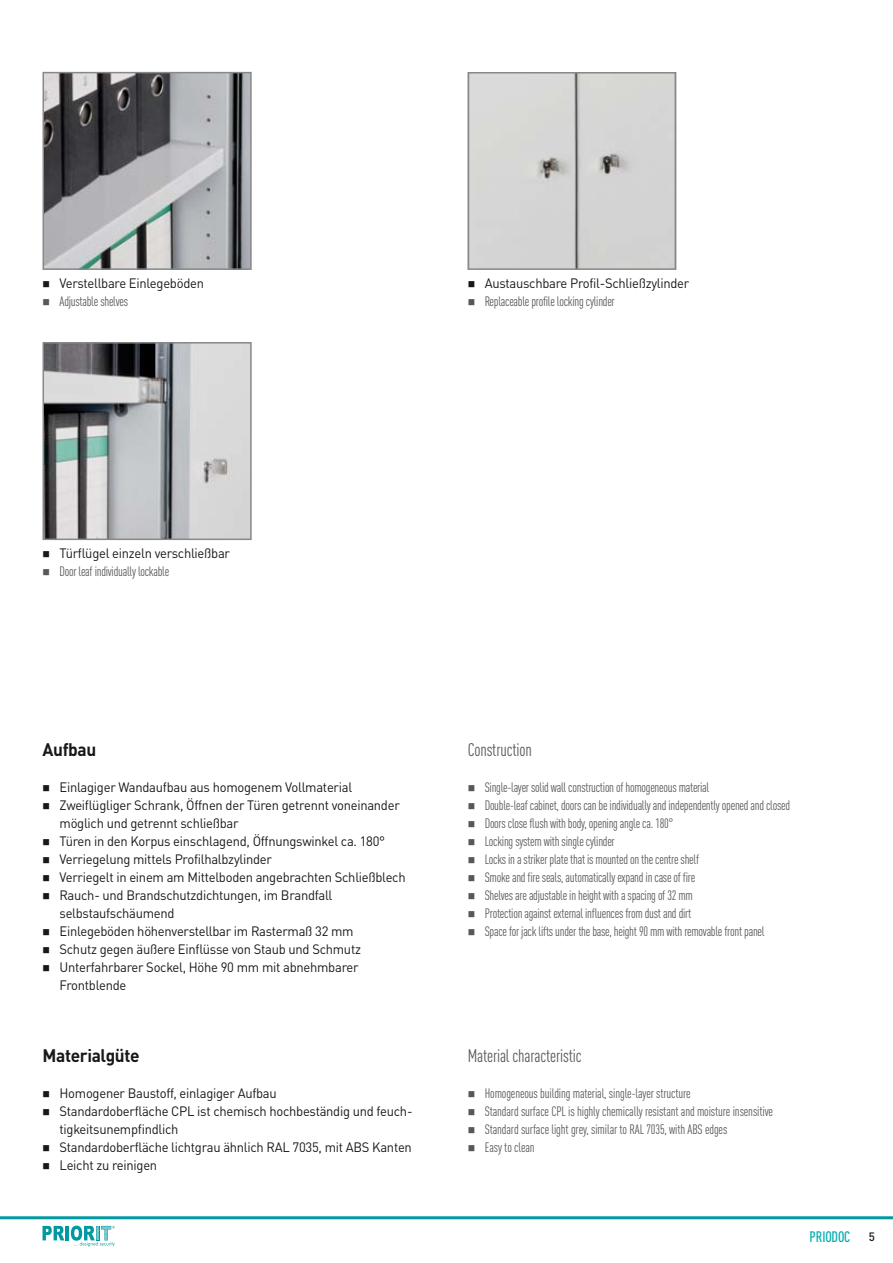
<style>
.page{position:relative;width:893px;height:1263px;background:#fff}
.page>*{position:absolute;margin:0;border:0;box-sizing:border-box;transform-origin:0 0}
.t1{font:condensed 18px "DINOT";letter-spacing:-.01em;color:#58585a;scale:.96 1}
.t2{font:700 18px "DINOT";letter-spacing:-.02em;color:#1a171c;scale:.96 1}
.t3{font:500 condensed 15px "DINOT";letter-spacing:-.01em;color:#00acb2}
.t4{font:13.5px/18px "DINOT";letter-spacing:-.02em;color:#1a171c;scale:.96 1}
.t5{font:condensed 13.5px "DINOT";letter-spacing:-.02em;color:#58585a;scale:.96 1}
.s1{font-stretch:normal;font-size:12px;color:#1a171c}
</style>
<div class="page">
<hr style="left:0;top:1216px;width:893px;height:3px;background:#0098a1">
<svg style="left:43px;top:1226px;width:21px;height:14px"></svg>
<hr style="left:66px;top:1226px;width:3px;height:14px;background:#0098a1">
<svg style="left:71px;top:1225px;width:44px;height:21px"></svg>
<svg style="left:467px;top:72px;width:210px;height:198px"></svg>
<img style="left:46px;top:75px;width:203px;height:192px">
<div style="left:43px;top:72px;width:209px;height:198px;border:2px solid #87888a"></div>
<img style="left:46px;top:345px;width:203px;height:192px">
<div style="left:43px;top:342px;width:209px;height:198px;border:2px solid #87888a"></div>
<p class="t4" style="left:43px;top:276px;width:170px">■ Verstellbare Einlegeböden</p>
<p class="t5" style="left:43px;top:296px;width:91px">■ Adjustable shelves</p>
<p class="t4" style="left:468px;top:276px;width:232px">■ Austauschbare Profil-Schließzylinder</p>
<p class="t5" style="left:468px;top:296px;width:155px">■ Replaceable profile locking cylinder</p>
<p class="t4" style="left:43px;top:546px;width:197px">■ Türflügel einzeln verschließbar</p>
<p class="t5" style="left:43px;top:566px;width:134px">■ Door leaf individually lockable</p>
<h1 class="t2" style="left:43px;top:743px;width:58px">Aufbau</h1>
<h1 class="t1" style="left:468px;top:743px;width:68px">Construction</h1>
<p class="t4" style="left:43px;top:780px;width:324px">■ Einlagiger Wandaufbau aus homogenem Vollmaterial</p>
<p class="t4" style="left:60px;top:798px;width:356px;text-indent:-17px">■ Zweiflügliger Schrank, Öffnen der Türen getrennt voneinander möglich und getrennt schließbar</p>
<p class="t4" style="left:43px;top:834px;width:359px">■ Türen in den Korpus einschlagend, Öffnungswinkel ca. 180°</p>
<p class="t4" style="left:43px;top:852px;width:241px">■ Verriegelung mittels Profilhalbzylinder</p>
<p class="t4" style="left:43px;top:870px;width:380px">■ Verriegelt in einem am Mittelboden angebrachten Schließblech</p>
<p class="t4" style="left:60px;top:888px;width:286px;text-indent:-17px">■ Rauch- und Brandschutzdichtungen, im Brandfall selbstaufschäumend</p>
<p class="t4" style="left:43px;top:924px;width:326px">■ Einlegeböden höhenverstellbar im Rastermaß 32 mm</p>
<p class="t4" style="left:43px;top:942px;width:333px">■ Schutz gegen äußere Einflüsse von Staub und Schmutz</p>
<p class="t4" style="left:60px;top:960px;width:313px;text-indent:-17px">■ Unterfahrbarer Sockel, Höhe 90 mm mit abnehmbarer<br>Frontblende</p>
<p class="t5" style="left:468px;top:782px;width:253px">■ Single-layer solid wall construction of homogeneous material</p>
<p class="t5" style="left:468px;top:800px;width:337px">■ Double-leaf cabinet, doors can be individually and independently opened and closed</p>
<p class="t5" style="left:468px;top:818px;width:216px">■ Doors close flush with body, opening angle ca. 180°</p>
<p class="t5" style="left:468px;top:836px;width:155px">■ Locking system with single cylinder</p>
<p class="t5" style="left:468px;top:854px;width:242px">■ Locks in a striker plate that is mounted on the centre shelf</p>
<p class="t5" style="left:468px;top:872px;width:238px">■ Smoke and fire seals, automatically expand in case of fire</p>
<p class="t5" style="left:468px;top:890px;width:236px">■ Shelves are adjustable in height with a spacing of 32 mm</p>
<p class="t5" style="left:468px;top:908px;width:234px">■ Protection against external influences from dust and dirt</p>
<p class="t5" style="left:468px;top:926px;width:311px">■ Space for jack lifts under the base, height 90 mm with removable front panel</p>
<h1 class="t2" style="left:43px;top:1049px;width:103px">Materialgüte</h1>
<h1 class="t1" style="left:468px;top:1049px;width:120px">Material characteristic</h1>
<p class="t4" style="left:43px;top:1086px;width:246px">■ Homogener Baustoff, einlagiger Aufbau</p>
<p class="t4" style="left:60px;top:1104px;width:369px;text-indent:-17px">■ Standardoberfläche CPL ist chemisch hochbeständig und feuch&shy;tigkeitsunempfindlich</p>
<p class="t4" style="left:43px;top:1140px;width:386px">■ Standardoberfläche lichtgrau ähnlich RAL 7035, mit ABS Kanten</p>
<p class="t4" style="left:43px;top:1158px;width:121px">■ Leicht zu reinigen</p>
<p class="t5" style="left:468px;top:1088px;width:234px">■ Homogeneous building material, single-layer structure</p>
<p class="t5" style="left:468px;top:1106px;width:319px">■ Standard surface CPL is highly chemically resistant and moisture insensitive</p>
<p class="t5" style="left:468px;top:1124px;width:272px">■ Standard surface light grey, similar to RAL 7035, with ABS edges</p>
<p class="t5" style="left:468px;top:1142px;width:71px">■ Easy to clean</p>
<p class="t3" style="left:810px;top:1231px;width:67px">PRIODOC <span class="s1">5</span></p>
</div>
